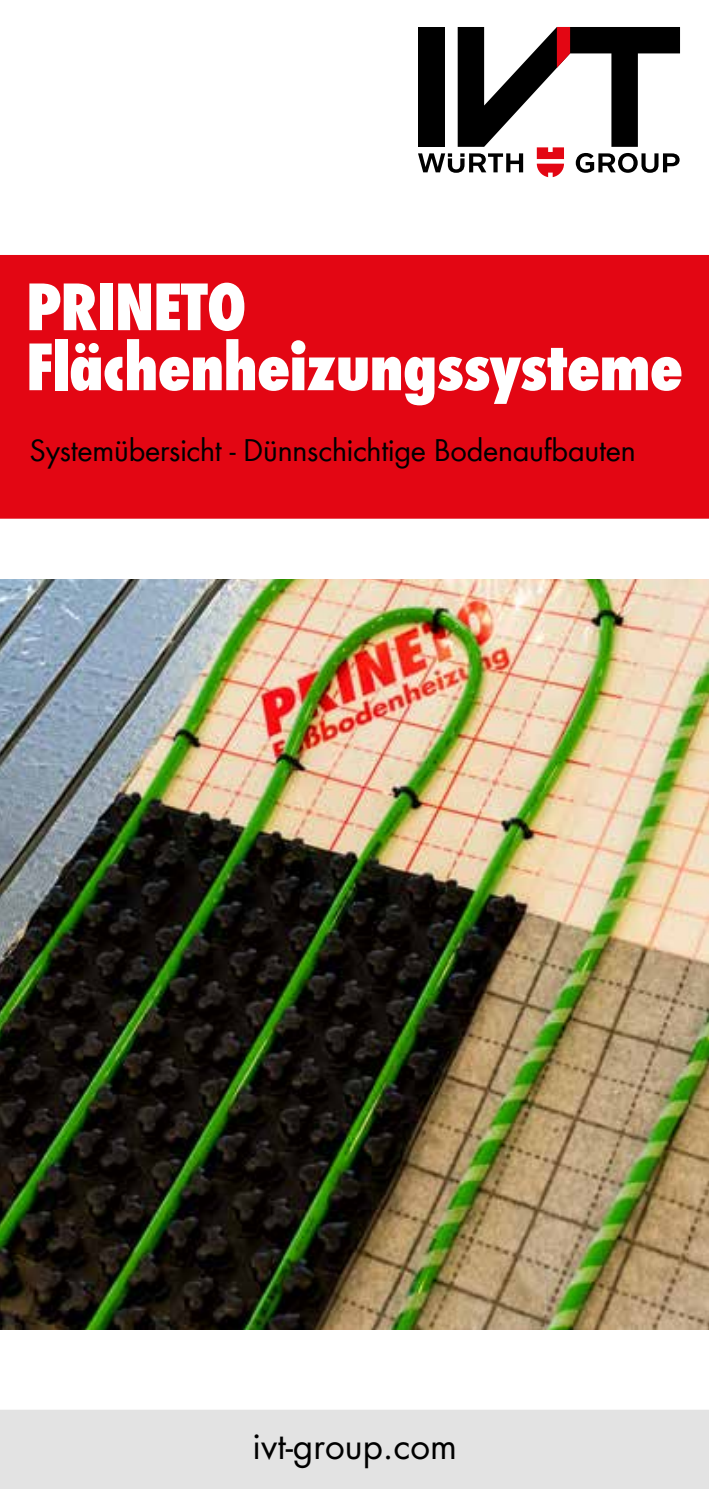
<style>
.page{position:relative;width:709px;height:1489px;background:#fff}
.page>*{position:absolute;margin:0;border:0;box-sizing:border-box;transform-origin:0 0}
.t1{font:800 condensed 70px/60px "Wuerth";letter-spacing:-.015em;color:#fff}
.t2{font:35px "Futura Std";color:#000}
.t3{font:32.5px "Wuerth";letter-spacing:-.005em;color:#000}
</style>
<div class="page">
<div style="left:0;top:1410px;width:709px;height:78px;background:#e3e3e3"></div>
<div style="left:0;top:255px;width:709px;height:263px;background:#e30613"></div>
<svg style="left:418px;top:27px;width:262px;height:150px"></svg>
<img style="left:0;top:579px;width:709px;height:749px">
<h1 class="t1" style="left:26px;top:272px;width:658px">PRINETO<br>Flächenheizungssysteme</h1>
<p class="t3" style="left:30px;top:428px;width:607px">Systemübersicht - Dünnschichtige Bodenaufbauten</p>
<p class="t2" style="left:252px;top:1423px;width:206px">ivt-group.com</p>
</div>
